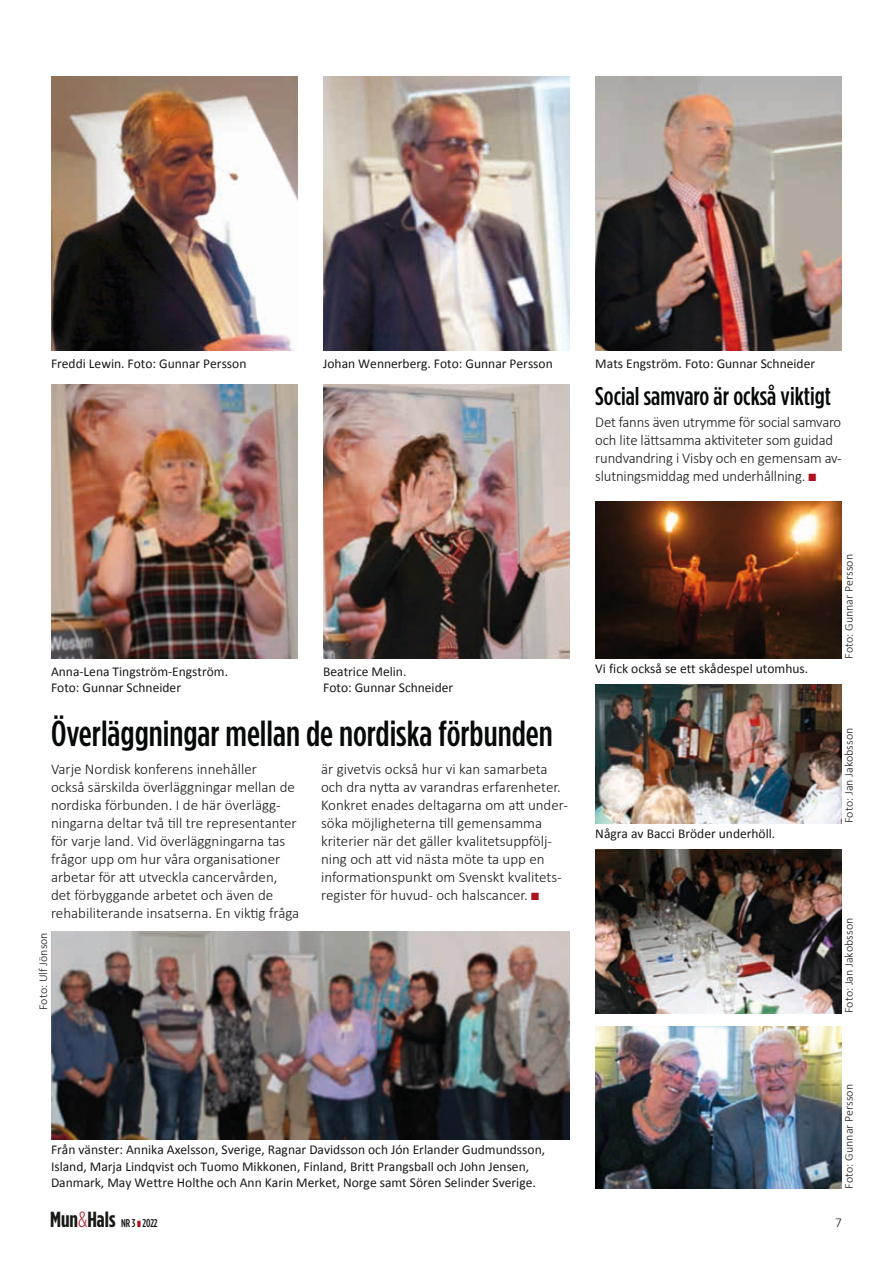
<style>
.page{position:relative;width:893px;height:1263px;background:#fff}
.page>*{position:absolute;margin:0;border:0;box-sizing:border-box;transform-origin:0 0}
.t1{font:500 36px "Gotham Cond";color:#060908}
.t2{font:500 25.5px "Gotham Cond";color:#060908}
.t3{font:700 21.9px "Gotham Cond";color:#181816}
.t4{font:300 15px/18px "Calibri";color:#181816}
.t5{font:13.5px/16.5px "Calibri";color:#181816}
.t6{font:300 13.5px "Calibri";color:#181816}
.t7{font:300 12px "Calibri";color:#181816}
.s1{color:#ad111c}
.s2{font-weight:300;color:#ad111c}
.s3{font-weight:500;font-size:11.4px}
</style>
<div class="page">
<img style="left:51px;top:77px;width:247px;height:274px">
<img style="left:323px;top:77px;width:247px;height:274px">
<img style="left:595px;top:77px;width:247px;height:274px">
<img style="left:51px;top:385px;width:247px;height:274px">
<img style="left:323px;top:385px;width:247px;height:274px">
<img style="left:51px;top:931px;width:518px;height:209px">
<img style="left:595px;top:849px;width:247px;height:164px">
<img style="left:595px;top:685px;width:247px;height:138px">
<img style="left:595px;top:1027px;width:247px;height:161px">
<img style="left:595px;top:502px;width:247px;height:157px">
<p class="t5" style="left:51px;top:354px;width:197px">Freddi Lewin. Foto: Gunnar Persson</p>
<p class="t5" style="left:323px;top:354px;width:231px">Johan Wennerberg. Foto: Gunnar Persson</p>
<p class="t5" style="left:595px;top:354px;width:221px">Mats Engström. Foto: Gunnar Schneider</p>
<h2 class="t2" style="left:595px;top:382px;width:237px">Social samvaro är också viktigt</h2>
<p class="t4" style="left:595px;top:413px;width:248px">Det fanns även utrymme för social samvaro och lite lättsamma aktiviteter som guidad rundvandring i Visby och en gemensam av&shy;slutningsmiddag med underhållning. <span class="s1">■</span></p>
<p class="t5" style="left:51px;top:662px;width:179px">Anna-Lena Tingström-Engström.<br>Foto: Gunnar Schneider</p>
<p class="t5" style="left:323px;top:662px;width:132px">Beatrice Melin.<br>Foto: Gunnar Schneider</p>
<h1 class="t1" style="left:51px;top:714px;width:503px">Överläggningar mellan de nordiska förbunden</h1>
<p class="t4" style="left:51px;top:760px;width:250px">Varje Nordisk konferens innehåller<br>också särskilda överläggningar mellan de nordiska förbunden. I de här överlägg&shy;ningarna deltar två till tre representanter för varje land. Vid överläggningarna tas frågor upp om hur våra organisationer arbetar för att utveckla cancervården, det förbyggande arbetet och även de rehabiliterande insatserna. En viktig fråga</p>
<p class="t4" style="left:321px;top:760px;width:247px">är givetvis också hur vi kan samarbeta och dra nytta av varandras erfarenheter.<br>Konkret enades deltagarna om att under&shy;söka möjligheterna till gemensamma kriterier när det gäller kvalitetsuppfölj&shy;ning och att vid nästa möte ta upp en informationspunkt om Svenskt kvalitets&shy;register för huvud- och halscancer. <span class="s1">■</span></p>
<p class="t7" style="left:36px;top:1010px;width:79px;rotate:-90deg">Foto: Ulf Jönson</p>
<p class="t5" style="left:595px;top:660px;width:214px">Vi fick också se ett skådespel utomhus.</p>
<p class="t5" style="left:595px;top:825px;width:181px">Några av Bacci Bröder underhöll.</p>
<p class="t5" style="left:51px;top:1141px;width:496px">Från vänster: Annika Axelsson, Sverige, Ragnar Davidsson och Jón Erlander Gudmundsson,<br>Island, Marja Lindqvist och Tuomo Mikkonen, Finland, Britt Prangsball och John Jensen,<br>Danmark, May Wettre Holthe och Ann Karin Merket, Norge samt Sören Selinder Sverige.</p>
<p class="t7" style="left:841px;top:659px;width:106px;rotate:-90deg">Foto: Gunnar Persson</p>
<p class="t7" style="left:841px;top:823px;width:97px;rotate:-90deg">Foto: Jan Jakobsson</p>
<p class="t7" style="left:841px;top:1013px;width:97px;rotate:-90deg">Foto: Jan Jakobsson</p>
<p class="t7" style="left:841px;top:1188px;width:106px;rotate:-90deg">Foto: Gunnar Persson</p>
<h3 class="t3" style="left:50px;top:1208px;width:109px">Mun<span class="s2">&amp;</span>Hals <span class="s3">NR 3</span> <span class="s1">❚</span> <span class="s3">2022</span></h3>
<p class="t6" style="left:835px;top:1214px;width:8px">7</p>
</div>
